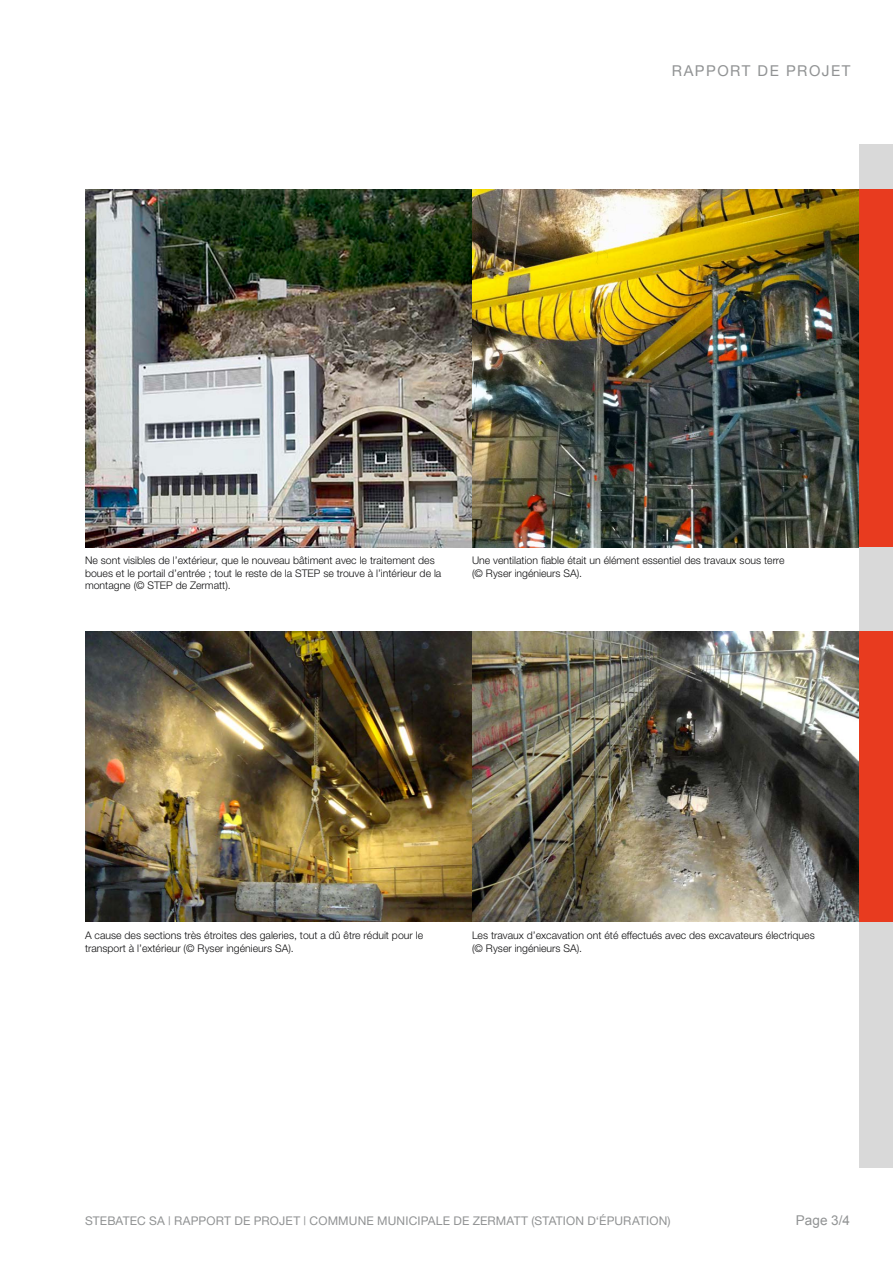
<style>
.page{position:relative;width:893px;height:1263px;background:#fff}
.page>*{position:absolute;margin:0;border:0;box-sizing:border-box;transform-origin:0 0}
.t1{font:15px "Helvetica Neue";letter-spacing:.1em;color:#919394}
.t2{font:13.5px "Arial";color:#919394}
.t3{font:12px "Helvetica Neue";letter-spacing:.01em;color:#919394}
.t4{font:300 10.5px/12.6px "Helvetica Neue";color:#101011}
</style>
<div class="page">
<div style="left:859px;top:145px;width:34px;height:1023px;background:#d9d9d9"></div>
<div style="left:859px;top:189px;width:34px;height:358px;background:#e83b1f"></div>
<div style="left:859px;top:631px;width:34px;height:291px;background:#e83b1f"></div>
<img style="left:85px;top:631px;width:774px;height:291px">
<img style="left:85px;top:189px;width:774px;height:358px">
<h1 class="t1" style="left:672px;top:61px;width:180px">RAPPORT DE PROJET</h1>
<p class="t4" style="left:85px;top:554px;width:358px">Ne sont visibles de l’extérieur, que le nouveau bâtiment avec le traitement des boues et le portail d’entrée ; tout le reste de la STEP se trouve à l’intérieur de la montagne (© STEP de Zermatt).</p>
<p class="t4" style="left:472px;top:554px;width:314px">Une ventilation fiable était un élément essentiel des travaux sous terre (© Ryser ingénieurs SA).</p>
<p class="t4" style="left:85px;top:929px;width:340px">A cause des sections très étroites des galeries, tout a dû être réduit pour le transport à l’extérieur (© Ryser ingénieurs SA).</p>
<p class="t4" style="left:472px;top:929px;width:344px">Les travaux d’excavation ont été effectués avec des excavateurs électriques (© Ryser ingénieurs SA).</p>
<p class="t3" style="left:85px;top:1213px;width:587px">STEBATEC SA | RAPPORT DE PROJET | COMMUNE MUNICIPALE DE ZERMATT (STATION D‘ÉPURATION)</p>
<p class="t2" style="left:796px;top:1211px;width:56px">Page 3/4</p>
</div>
